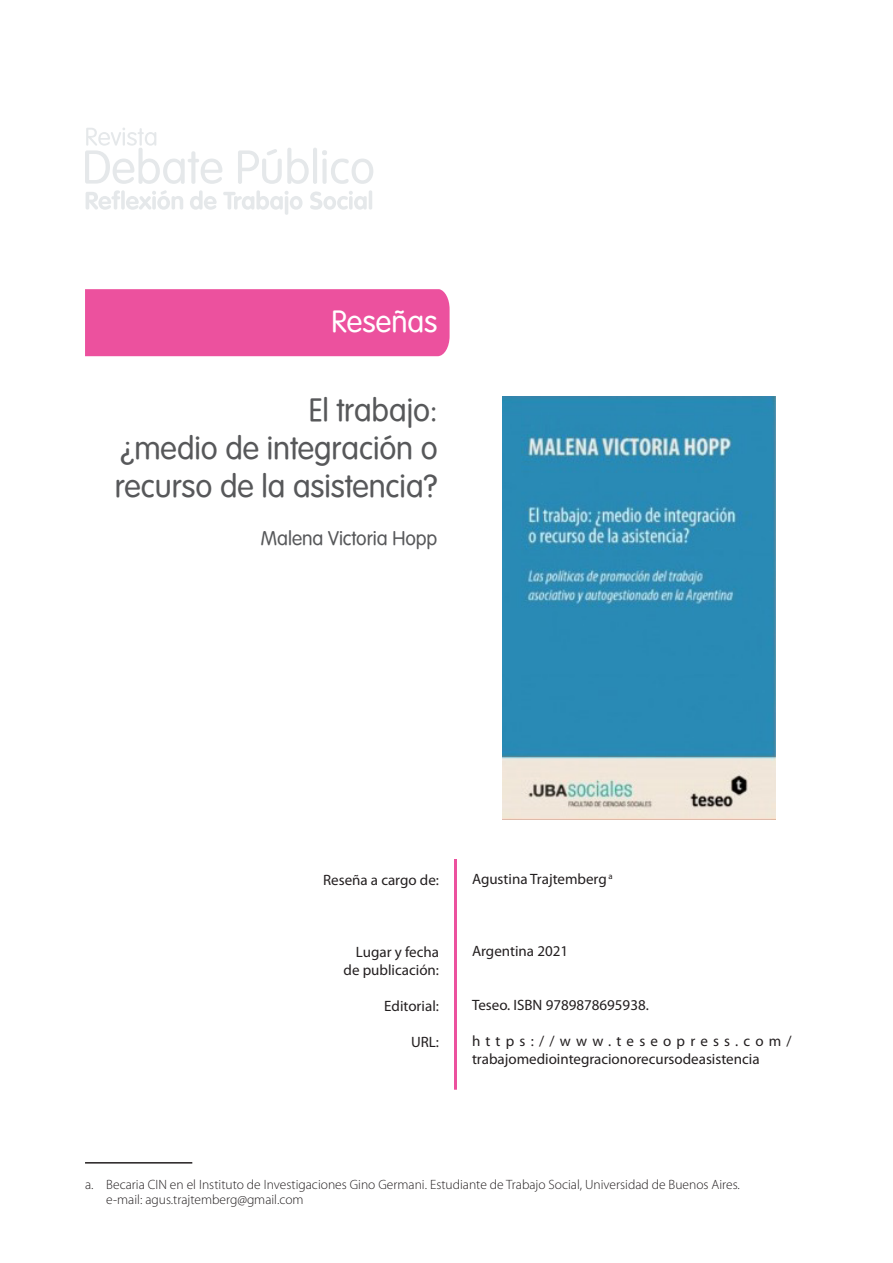
<style>
.page{position:relative;width:893px;height:1263px;background:#fff}
.page>*{position:absolute;margin:0;border:0;box-sizing:border-box;transform-origin:0 0}
.t1{font:31.5px/37.8px "VAG Rounded Lt Normal";color:#57585a}
.t2{font:30px "VAG Rounded Lt Normal";color:#fff}
.t3{font:19.5px "VAG Rounded Lt Normal";color:#57585a}
.t4{font:15px/18px "Myriad Pro";color:#231f20}
.t5{font:300 13.5px "Myriad Pro";color:#231f20}
</style>
<div class="page">
<div style="left:85px;top:289px;width:365px;height:67px;background:#ec519e"></div>
<svg style="left:85px;top:128px;width:137px;height:56px"></svg>
<svg style="left:238px;top:148px;width:71px;height:36px"></svg>
<hr style="left:313px;top:148px;width:4px;height:36px;background:#e5e8ea;border-radius:2px">
<svg style="left:322px;top:150px;width:51px;height:34px"></svg>
<svg style="left:86px;top:190px;width:34px;height:20px"></svg>
<hr style="left:121px;top:190px;width:4px;height:20px;background:#e5e8ea;border-radius:2px">
<svg style="left:126px;top:190px;width:57px;height:20px"></svg>
<svg style="left:190px;top:190px;width:27px;height:20px"></svg>
<svg style="left:223px;top:190px;width:80px;height:25px"></svg>
<svg style="left:310px;top:191px;width:57px;height:19px"></svg>
<hr style="left:369px;top:190px;width:3px;height:20px;background:#e5e8ea;border-radius:2px">
<hr style="left:85px;top:1162px;width:107px;height:1px;background:#231f20">
<img style="left:503px;top:397px;width:272px;height:423px">
<hr style="left:454px;top:859px;width:3px;height:231px;background:#ec519e">
<p class="t2" style="left:331px;top:304px;width:108px">Reseñas</p>
<p class="t1" style="left:309px;top:391px;width:130px">El trabajo:</p>
<p class="t1" style="left:115px;top:429px;width:324px">¿medio de integración o recurso de la asistencia?</p>
<p class="t3" style="left:261px;top:527px;width:178px">Malena Victoria Hopp</p>
<p class="t4" style="left:323px;top:871px;width:117px">Reseña a cargo de:</p>
<p class="t4" style="left:356px;top:943px;width:85px">Lugar y fecha</p>
<p class="t4" style="left:344px;top:961px;width:97px">de publicación:</p>
<p class="t4" style="left:384px;top:997px;width:56px">Editorial:</p>
<p class="t4" style="left:411px;top:1033px;width:29px">URL:</p>
<p class="t4" style="left:472px;top:871px;width:142px">Agustina Trajtemberg <sup>a</sup></p>
<p class="t4" style="left:472px;top:943px;width:98px">Argentina 2021</p>
<p class="t4" style="left:472px;top:997px;width:178px">Teseo. ISBN 9789878695938.</p>
<p class="t4" style="left:472px;top:1033px;width:321px">https://www.teseopress.com/ trabajomediointegracionorecursodeasistencia</p>
<p class="t5" style="left:85px;top:1176px;width:656px">a. Becaria CIN en el Instituto de Investigaciones Gino Germani. Estudiante de Trabajo Social, Universidad de Buenos Aires.</p>
<p class="t5" style="left:106px;top:1191px;width:199px">e-mail: agus.trajtemberg@gmail.com</p>
</div>
